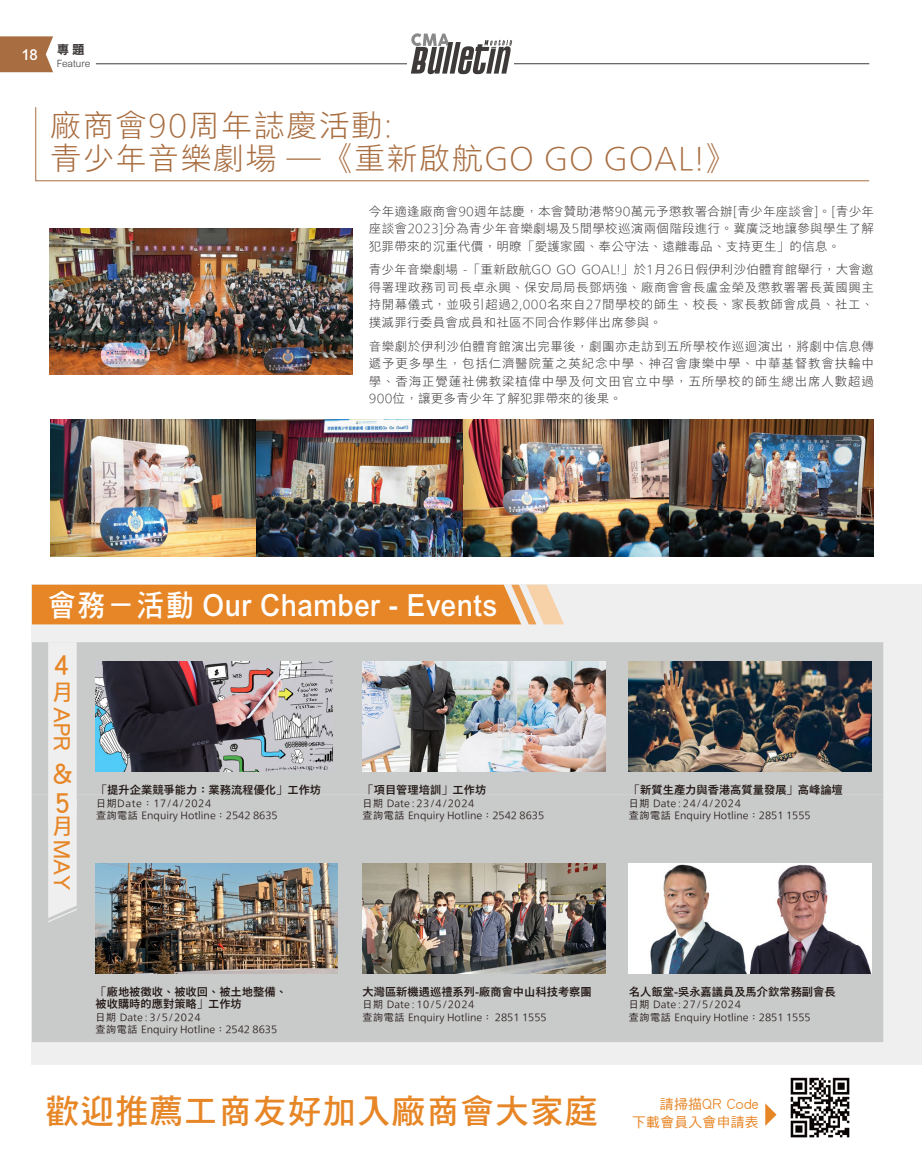
<style>
.page{position:relative;width:922px;height:1170px;background:#fff}
.page>*{position:absolute;margin:0;border:0;box-sizing:border-box;transform-origin:0 0}
.t1{font:33.75px "DF Hei HK W7";letter-spacing:.025em;color:#e78626}
.t2{font:100 31.25px/32.9px "M Xiang He Hei TC";letter-spacing:.04em;color:#a86d40}
.t3{font:500 30.5px "Arial MT Std";letter-spacing:.02em;color:#fff;scale:.91 1}
.t4{font:27.5px "DF Hei HK W7";color:#e78626}
.t5{font:26.75px "DF Hei HK W7";color:#e78626}
.t6{font:21.88px "DF Hei HK W7";color:#e78626}
.t7{font:500 15px "Arial MT Std";color:#fff}
.t8{font:13.75px/17.5px "DF Hei HK W5";letter-spacing:.025em;color:#e78626;text-align:right}
.t9{font:100 12.5px/17.5px "M Xiang He Hei TC";letter-spacing:.02em;color:#3e3a39;text-align:justify}
.t10{font:12.5px "DF Hei HK W9";color:#3e3a39}
.t11{font:500 11.25px/12.5px "M Xiang He Hei TC";color:#221815}
.t12{font:300 10px/12.5px "M Xiang He Hei TC";color:#221815}
.t13{font:300 10px "Arial MT Std";color:#3e3a39}
.s1{font-family:"DF Hei HK W7";font-weight:400}
</style>
<div class="page">
<svg style="left:0;top:36px;width:53px;height:36px;background:#ae784e"></svg>
<hr style="left:501px;top:63px;width:368px;height:1px;background:#3e3a39">
<hr style="left:96px;top:64px;width:318px;height:1px;background:#3e3a39">
<div style="left:407px;top:30px;width:107px;height:49px;background:#fff"></div>
<svg style="left:410px;top:33px;width:102px;height:41px"></svg>
<svg style="left:765px;top:1103px;width:11px;height:22px"></svg>
<img style="left:790px;top:1077px;width:60px;height:61px">
<div style="left:32px;top:584px;width:889px;height:480px;background:#efefef"></div>
<div style="left:32px;top:794px;width:851px;height:247px;background:#c9caca"></div>
<div style="left:32px;top:642px;width:851px;height:152px;background:#c9caca"></div>
<img style="left:95px;top:661px;width:238px;height:110px">
<img style="left:95px;top:863px;width:242px;height:110px">
<img style="left:362px;top:863px;width:243px;height:110px">
<img style="left:628px;top:661px;width:243px;height:110px">
<img style="left:362px;top:661px;width:243px;height:110px">
<svg style="left:32px;top:584px;width:532px;height:40px;background:#e88f37"></svg>
<svg style="left:46px;top:642px;width:32px;height:281px"></svg>
<svg style="left:35px;top:107px;width:834px;height:74px"></svg>
<img style="left:50px;top:228px;width:302px;height:146px">
<img style="left:50px;top:419px;width:823px;height:137px">
<img style="left:749px;top:863px;width:121px;height:110px">
<img style="left:628px;top:863px;width:121px;height:110px">
<p class="t7" style="left:22px;top:46px;width:18px">18</p>
<p class="t10" style="left:57px;top:43px;width:29px">專題</p>
<p class="t13" style="left:57px;top:57px;width:35px">Feature</p>
<h2 class="t2" style="left:50px;top:107px;width:687px">廠商會90周年誌慶活動:<br>青少年音樂劇場 —《重新啟航GO GO GOAL!》</h2>
<p class="t9" style="left:369px;top:201px;width:506px">今年適逢廠商會90週年誌慶，本會贊助港幣90萬元予懲教署合辦[青少年座談會]。[青少年座談會2023]分為青少年音樂劇場及5間學校巡演兩個階段進行。冀廣泛地讓參與學生了解犯罪帶來的沉重代價，明暸「愛護家國、奉公守法、遠離毒品、支持更生」的信息。</p>
<p class="t9" style="left:369px;top:260px;width:506px">青少年音樂劇場 -「重新啟航GO GO GOAL!」於1月26日假伊利沙伯體育館舉行，大會邀得署理政務司司長卓永興、保安局局長鄧炳強、廠商會會長盧金榮及懲教署署長黃國興主持開幕儀式，並吸引超過2,000名來自27間學校的師生、校長、家長教師會成員、社工、撲滅罪行委員會成員和社區不同合作夥伴出席參與。</p>
<p class="t9" style="left:369px;top:336px;width:506px">音樂劇於伊利沙伯體育館演出完畢後，劇團亦走訪到五所學校作巡迴演出，將劇中信息傳遞予更多學生，包括仁濟醫院董之英紀念中學、神召會康樂中學、中華基督教會扶輪中學、香海正覺蓮社佛教梁植偉中學及何文田官立中學，五所學校的師生總出席人數超過900位，讓更多青少年了解犯罪帶來的後果。</p>
<h3 class="t3" style="left:48px;top:587px;width:495px"><span class="s1">會務－活動</span> Our Chamber - Events</h3>
<h3 class="t5" style="left:53px;top:651px;width:18px">4</h3>
<h3 class="t6" style="left:52px;top:680px;width:23px">月</h3>
<h3 class="t6" style="left:73px;top:707px;width:46px;rotate:90deg">APR</h3>
<h3 class="t4" style="left:53px;top:759px;width:21px">&amp;</h3>
<h3 class="t5" style="left:55px;top:788px;width:18px">5</h3>
<h3 class="t6" style="left:52px;top:814px;width:23px">月</h3>
<h3 class="t6" style="left:73px;top:840px;width:52px;rotate:90deg">MAY</h3>
<p class="t11" style="left:96px;top:783px;width:226px">「提升企業競爭能力：業務流程優化」工作坊</p>
<p class="t12" style="left:96px;top:796px;width:183px">日期Date：17/4/2024<br>查詢電話 Enquiry Hotline：2542 8635</p>
<p class="t11" style="left:95px;top:984px;width:193px">「廠地被徵收、被收回、被土地整備、被收購時的應對策略」工作坊</p>
<p class="t12" style="left:95px;top:1010px;width:183px">日期 Date : 3/5/2024<br>查詢電話 Enquiry Hotline：2542 8635</p>
<p class="t11" style="left:362px;top:783px;width:125px">「項目管理培訓」工作坊</p>
<p class="t12" style="left:362px;top:796px;width:183px">日期 Date : 23/4/2024<br>查詢電話 Enquiry Hotline：2542 8635</p>
<p class="t11" style="left:628px;top:783px;width:215px">「新質生產力與香港高質量發展」高峰論壇</p>
<p class="t12" style="left:628px;top:796px;width:183px">日期 Date : 24/4/2024<br>查詢電話 Enquiry Hotline：2851 1555</p>
<p class="t11" style="left:362px;top:984px;width:231px">大灣區新機遇巡禮系列-廠商會中山科技考察團</p>
<p class="t12" style="left:362px;top:997px;width:186px">日期 Date : 10/5/2024<br>查詢電話 Enquiry Hotline： 2851 1555</p>
<p class="t11" style="left:628px;top:984px;width:208px">名人飯堂-吳永嘉議員及馬介欽常務副會長</p>
<p class="t12" style="left:628px;top:997px;width:183px">日期 Date : 27/5/2024<br>查詢電話 Enquiry Hotline：2851 1555</p>
<h1 class="t1" style="left:46px;top:1092px;width:554px">歡迎推薦工商友好加入廠商會大家庭</h1>
<p class="t8" style="left:632px;top:1095px;width:128px">請掃描QR Code<br>下載會員入會申請表</p>
</div>
